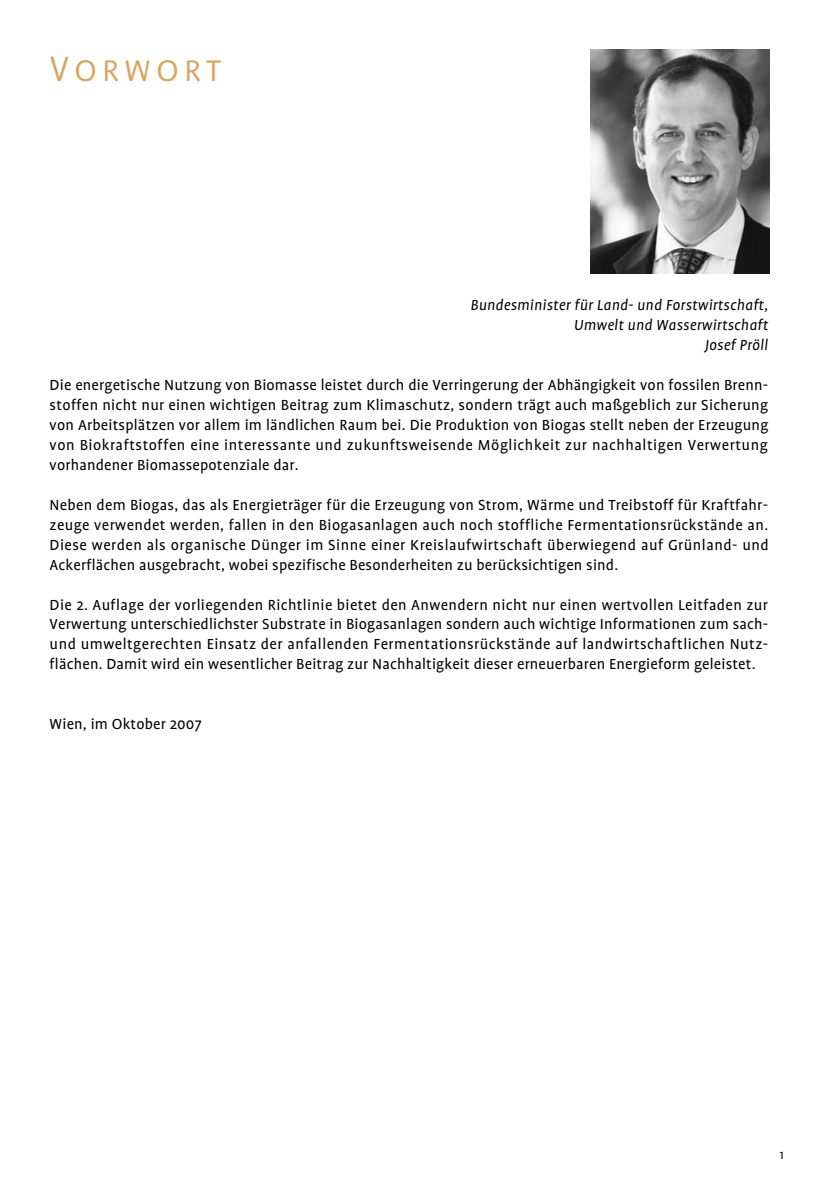
<style>
.page{position:relative;width:819px;height:1191px;background:#fff}
.page>*{position:absolute;margin:0;border:0;box-sizing:border-box;transform-origin:0 0}
.t1{font:300 40.25px "Profile SC";letter-spacing:.1em;color:#d7a561}
.t2{font:16.62px/19.9px "Profile";letter-spacing:.01em;color:#000;text-align:justify}
.t3{font:italic 16.62px/19.9px "Profile";letter-spacing:.015em;color:#000;text-align:right}
.t4{font:14px "Profile";color:#000}
</style>
<div class="page">
<img style="left:590px;top:50px;width:179px;height:223px">
<h1 class="t1" style="left:50px;top:48px;width:174px">Vorwort</h1>
<p class="t3" style="left:470px;top:295px;width:299px">Bundesminister für Land- und Forstwirtschaft,<br>Umwelt und Wasserwirtschaft<br>Josef Pröll</p>
<p class="t2" style="left:50px;top:375px;width:720px">Die energetische Nutzung von Biomasse leistet durch die Verringerung der Abhängigkeit von fossilen Brenn&shy;stoffen nicht nur einen wichtigen Beitrag zum Klimaschutz, sondern trägt auch maßgeblich zur Sicherung von Arbeitsplätzen vor allem im ländlichen Raum bei. Die Produktion von Biogas stellt neben der Erzeugung von Biokraftstoffen eine interessante und zukunftsweisende Möglichkeit zur nachhaltigen Verwertung vorhandener Biomassepotenziale dar.</p>
<p class="t2" style="left:50px;top:495px;width:720px">Neben dem Biogas, das als Energieträger für die Erzeugung von Strom, Wärme und Treibstoff für Kraftfahr&shy;zeuge verwendet werden, fallen in den Biogasanlagen auch noch stoffliche Fermentationsrückstände an.<br>Diese werden als organische Dünger im Sinne einer Kreislaufwirtschaft überwiegend auf Grünland- und Ackerflächen ausgebracht, wobei spezifische Besonderheiten zu berücksichtigen sind.</p>
<p class="t2" style="left:50px;top:594px;width:720px">Die 2. Auflage der vorliegenden Richtlinie bietet den Anwendern nicht nur einen wertvollen Leitfaden zur Verwertung unterschiedlichster Substrate in Biogasanlagen sondern auch wichtige Informationen zum sach&shy;und umweltgerechten Einsatz der anfallenden Fermentationsrückstände auf landwirtschaftlichen Nutz&shy;flächen. Damit wird ein wesentlicher Beitrag zur Nachhaltigkeit dieser erneuerbaren Energieform geleistet.</p>
<p class="t2" style="left:50px;top:714px;width:153px">Wien, im Oktober 2007</p>
<p class="t4" style="left:779px;top:1147px;width:6px">1</p>
</div>
